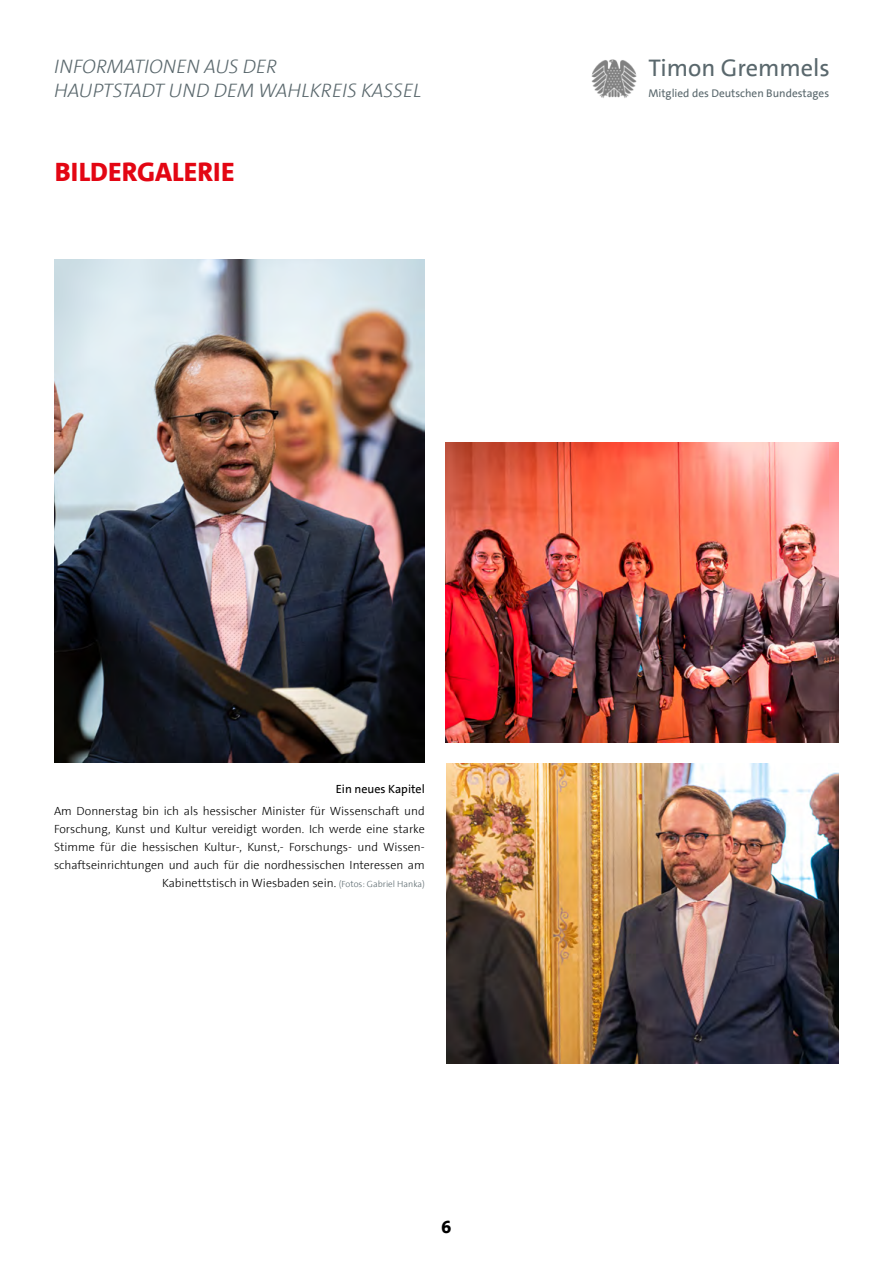
<style>
.page{position:relative;width:893px;height:1263px;background:#fff}
.page>*{position:absolute;margin:0;border:0;box-sizing:border-box;transform-origin:0 0}
.t1{font:800 27px "SPD The Sans Versal";color:#e30613}
.t2{font:24.3px "SPD The Sans";color:#5a686d}
.t3{font:italic 300 19.8px/23.7px "SPD The Sans Versal";color:#5a686d}
.t4{font:800 18px "SPD The Sans";color:#000}
.t5{font:300 12px/18px "SPD The Sans";color:#000;text-align:right}
.t6{font:12px "SPD The Sans";color:#000}
.t7{font:11.25px "SPD The Sans";color:#5a686d}
.s1{font-size:9px;color:#5a686d}
</style>
<div class="page">
<img style="left:54px;top:259px;width:371px;height:504px">
<img style="left:446px;top:763px;width:393px;height:300px">
<img style="left:446px;top:442px;width:393px;height:300px">
<img style="left:591px;top:59px;width:46px;height:39px">
<h3 class="t3" style="left:54px;top:54px;width:369px">INFORMATIONEN AUS DER<br>HAUPTSTADT UND DEM WAHLKREIS KASSEL</h3>
<h2 class="t2" style="left:648px;top:52px;width:183px">Timon Gremmels</h2>
<p class="t7" style="left:648px;top:86px;width:182px">Mitglied des Deutschen Bundestages</p>
<h1 class="t1" style="left:55px;top:155px;width:182px">BILDERGALERIE</h1>
<p class="t6" style="left:336px;top:781px;width:91px">Ein neues Kapitel</p>
<p class="t5" style="left:54px;top:802px;width:372px">Am Donnerstag bin ich als hessischer Minister für Wissenschaft und Forschung, Kunst und Kultur vereidigt worden. Ich werde eine starke Stimme für die hessischen Kultur-, Kunst,- Forschungs- und Wissen&shy;schaftseinrichtungen und auch für die nordhessischen Interessen am Kabinettstisch in Wiesbaden sein. <span class="s1">(Fotos: Gabriel Hanka)</span></p>
<h3 class="t4" style="left:442px;top:1215px;width:11px">6</h3>
</div>
